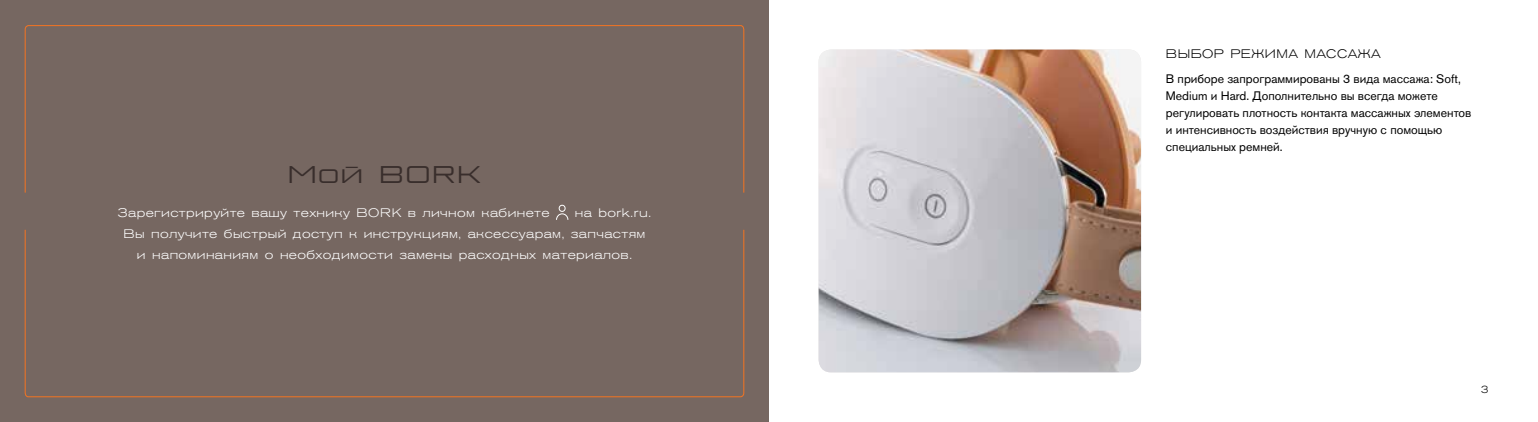
<style>
.page{position:relative;width:1538px;height:422px;background:#fff}
.page>*{position:absolute;margin:0;border:0;box-sizing:border-box;transform-origin:0 0}
.t1{font:24.15px "Bork Display";letter-spacing:.025em;color:#392e2c}
.t2{font:12.25px/16.8px "Akzidenz Grotesk Pro";color:#000}
.t3{font:300 expanded 12.25px "Akzidenz Grotesk Pro";letter-spacing:.03em;color:#fff}
.t4{font:300 expanded 12.25px "Akzidenz Grotesk Pro";letter-spacing:.04em;color:#000}
.t5{font:300 expanded 10.5px "Akzidenz Grotesk Pro";color:#000}
</style>
<div class="page">
<div style="left:0;top:0;width:769px;height:422px;background:#766761"></div>
<svg style="left:24px;top:25px;width:720px;height:372px"></svg>
<img style="left:819px;top:50px;width:322px;height:322px">
<svg style="left:556px;top:204px;width:13px;height:16px"></svg>
<h1 class="t1" style="left:287px;top:161px;width:195px">Мой BORK</h1>
<p class="t3" style="left:118px;top:204px;width:433px">Зарегистрируйте вашу технику BORK в личном кабинете</p>
<p class="t3" style="left:575px;top:204px;width:78px">на bork.ru.</p>
<p class="t3" style="left:123px;top:225px;width:524px">Вы получите быстрый доступ к инструкциям, аксессуарам, запчастям</p>
<p class="t3" style="left:137px;top:246px;width:497px">и напоминаниям о необходимости замены расходных материалов.</p>
<p class="t4" style="left:1166px;top:46px;width:216px">ВЫБОР РЕЖИМА МАССАЖА</p>
<p class="t2" style="left:1166px;top:70px;width:307px">В приборе запрограммированы 3 вида массажа: Soft, Medium и Hard. Дополнительно вы всегда можете регулировать плотность контакта массажных элементов и интенсивность воздействия вручную с помощью специальных ремней.</p>
<p class="t5" style="left:1481px;top:383px;width:9px">3</p>
</div>
